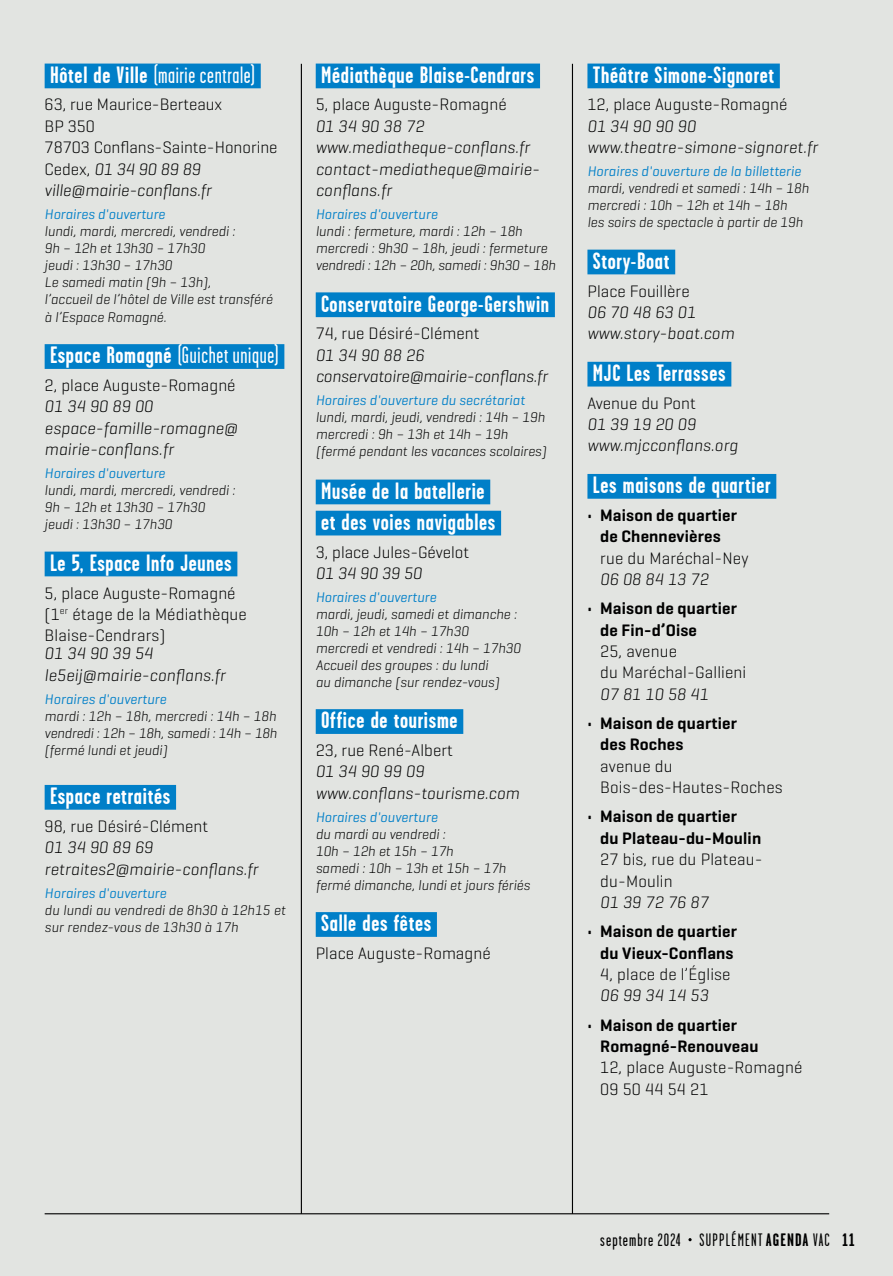
<style>
.page{position:relative;width:893px;height:1276px;background:#e2e4e1}
.page>*{position:absolute;margin:0;border:0;box-sizing:border-box;transform-origin:0 0}
.t1{font:700 23.62px/31.1px "Garage Gothic";letter-spacing:.03em;color:#fff}
.t2{font:23.62px "Garage Gothic FB";letter-spacing:.03em;color:#fff}
.t3{font:18px "Garage Gothic FB";letter-spacing:.065em;color:#000}
.t4{font:300 16.88px/21.4px "Geogrotesque";letter-spacing:.005em;color:#000}
.t5{font:italic 300 16.88px/21.4px "Geogrotesque";letter-spacing:.01em;color:#000}
.t6{font:600 16.88px/21.4px "Geogrotesque";letter-spacing:.01em;color:#000}
.t7{font:italic 300 14.17px/16.9px "Geogrotesque";color:#000}
.t8{font:italic 14.17px "Geogrotesque";letter-spacing:.005em;color:#007fc8}
.s1{font-family:"Garage Gothic";font-weight:700}
.s2{font-style:italic}
</style>
<div class="page">
<hr style="left:45px;top:1213px;width:784px;height:1px;background:#000">
<hr style="left:301px;top:64px;width:1px;height:1149px;background:#000">
<hr style="left:572px;top:64px;width:1px;height:1149px;background:#000">
<svg style="left:688px;top:1238px;width:4px;height:3px"></svg>
<div style="left:45px;top:64px;width:216px;height:24px;background:#007fc8"></div>
<div style="left:45px;top:344px;width:239px;height:25px;background:#007fc8"></div>
<div style="left:45px;top:551px;width:192px;height:25px;background:#007fc8"></div>
<div style="left:45px;top:785px;width:131px;height:24px;background:#007fc8"></div>
<div style="left:316px;top:64px;width:224px;height:24px;background:#007fc8"></div>
<div style="left:316px;top:292px;width:239px;height:25px;background:#007fc8"></div>
<div style="left:316px;top:479px;width:174px;height:25px;background:#007fc8"></div>
<div style="left:316px;top:511px;width:185px;height:24px;background:#007fc8"></div>
<div style="left:316px;top:709px;width:147px;height:25px;background:#007fc8"></div>
<div style="left:316px;top:912px;width:121px;height:25px;background:#007fc8"></div>
<div style="left:587px;top:64px;width:193px;height:24px;background:#007fc8"></div>
<div style="left:587px;top:250px;width:88px;height:24px;background:#007fc8"></div>
<div style="left:587px;top:362px;width:144px;height:24px;background:#007fc8"></div>
<div style="left:587px;top:474px;width:189px;height:25px;background:#007fc8"></div>
<h1 class="t2" style="left:50px;top:62px;width:206px"><span class="s1">Hôtel de Ville</span> (mairie centrale)</h1>
<p class="t4" style="left:45px;top:93px;width:234px">63, rue Maurice-Berteaux<br>BP 350<br>78703 Conflans-Sainte-Honorine<br>Cedex, <span class="s2">01 34 90 89 89 ville@mairie-conflans.fr</span></p>
<p class="t8" style="left:45px;top:206px;width:122px">Horaires d'ouverture</p>
<p class="t7" style="left:45px;top:222px;width:229px">lundi, mardi, mercredi, vendredi :<br>9h – 12h et 13h30 – 17h30<br>jeudi : 13h30 – 17h30<br>Le samedi matin (9h – 13h),<br>l’accueil de l’hôtel de Ville est transféré à l’Espace Romagné.</p>
<h1 class="t2" style="left:50px;top:343px;width:230px"><span class="s1">Espace Romagné</span> (Guichet unique)</h1>
<p class="t4" style="left:45px;top:374px;width:192px">2, place Auguste-Romagné</p>
<p class="t5" style="left:45px;top:395px;width:195px">01 34 90 89 00 espace-famille-romagne@ mairie-conflans.fr</p>
<p class="t8" style="left:45px;top:465px;width:122px">Horaires d'ouverture</p>
<p class="t7" style="left:45px;top:481px;width:192px">lundi, mardi, mercredi, vendredi :<br>9h – 12h et 13h30 – 17h30 jeudi : 13h30 – 17h30</p>
<h1 class="t1" style="left:50px;top:547px;width:183px">Le 5, Espace Info Jeunes</h1>
<p class="t4" style="left:45px;top:581px;width:204px">5, place Auguste-Romagné (1<sup>er</sup> étage de la Médiathèque<br>Blaise-Cendrars)</p>
<p class="t5" style="left:45px;top:642px;width:182px">01 34 90 39 54 le5eij@mairie-conflans.fr</p>
<p class="t8" style="left:45px;top:690px;width:123px">Horaires d'ouverture</p>
<p class="t7" style="left:45px;top:707px;width:234px;text-align:justify">mardi : 12h – 18h, mercredi : 14h – 18h vendredi : 12h – 18h, samedi : 14h – 18h (fermé lundi et jeudi)</p>
<h1 class="t1" style="left:50px;top:780px;width:122px">Espace retraités</h1>
<p class="t4" style="left:45px;top:815px;width:165px">98, rue Désiré-Clément</p>
<p class="t5" style="left:45px;top:836px;width:215px">01 34 90 89 69 retraites2@mairie-conflans.fr</p>
<p class="t8" style="left:45px;top:884px;width:123px">Horaires d'ouverture</p>
<p class="t7" style="left:45px;top:901px;width:243px">du lundi au vendredi de 8h30 à 12h15 et sur rendez-vous de 13h30 à 17h</p>
<h1 class="t1" style="left:321px;top:59px;width:215px">Médiathèque Blaise-Cendrars</h1>
<p class="t4" style="left:316px;top:93px;width:192px">5, place Auguste-Romagné</p>
<p class="t5" style="left:316px;top:115px;width:225px">01 34 90 38 72 www.mediatheque-conflans.fr contact-mediatheque@mairie&shy;conflans.fr</p>
<p class="t8" style="left:316px;top:206px;width:123px">Horaires d'ouverture</p>
<p class="t7" style="left:316px;top:222px;width:241px">lundi : fermeture, mardi : 12h – 18h mercredi : 9h30 – 18h, jeudi : fermeture vendredi : 12h – 20h, samedi : 9h30 – 18h</p>
<h1 class="t1" style="left:321px;top:287px;width:230px">Conservatoire George-Gershwin</h1>
<p class="t4" style="left:316px;top:322px;width:165px">74, rue Désiré-Clément</p>
<p class="t5" style="left:316px;top:344px;width:233px">01 34 90 88 26 conservatoire@mairie-conflans.fr</p>
<p class="t8" style="left:316px;top:392px;width:211px">Horaires d'ouverture du secrétariat</p>
<p class="t7" style="left:316px;top:408px;width:232px">lundi, mardi, jeudi, vendredi : 14h – 19h mercredi : 9h – 13h et 14h – 19h (fermé pendant les vacances scolaires)</p>
<h1 class="t1" style="left:321px;top:475px;width:176px">Musée de la batellerie et des voies navigables</h1>
<p class="t4" style="left:316px;top:540px;width:155px">3, place Jules-Gévelot</p>
<p class="t5" style="left:316px;top:562px;width:108px">01 34 90 39 50</p>
<p class="t8" style="left:316px;top:588px;width:122px">Horaires d'ouverture</p>
<p class="t7" style="left:316px;top:605px;width:207px">mardi, jeudi, samedi et dimanche :<br>10h – 12h et 14h – 17h30 mercredi et vendredi : 14h – 17h30<br>Accueil des groupes : du lundi<br>au dimanche (sur rendez-vous)</p>
<h1 class="t1" style="left:321px;top:704px;width:138px">Office de tourisme</h1>
<p class="t4" style="left:316px;top:739px;width:139px">23, rue René-Albert</p>
<p class="t5" style="left:316px;top:760px;width:205px">01 34 90 99 09 www.conflans-tourisme.com</p>
<p class="t8" style="left:316px;top:808px;width:123px">Horaires d'ouverture</p>
<p class="t7" style="left:316px;top:825px;width:216px">du mardi au vendredi :<br>10h – 12h et 15h – 17h<br>samedi : 10h – 13h et 15h – 17h fermé dimanche, lundi et jours fériés</p>
<h1 class="t1" style="left:321px;top:907px;width:112px">Salle des fêtes</h1>
<p class="t4" style="left:316px;top:942px;width:176px">Place Auguste-Romagné</p>
<h1 class="t1" style="left:593px;top:59px;width:183px">Théâtre Simone-Signoret</h1>
<p class="t4" style="left:587px;top:93px;width:202px">12, place Auguste-Romagné</p>
<p class="t5" style="left:587px;top:115px;width:232px">01 34 90 90 90 www.theatre-simone-signoret.fr</p>
<p class="t8" style="left:587px;top:163px;width:215px">Horaires d'ouverture de la billetterie</p>
<p class="t7" style="left:587px;top:180px;width:223px">mardi, vendredi et samedi : 14h – 18h mercredi : 10h – 12h et 14h – 18h<br>les soirs de spectacle à partir de 19h</p>
<h1 class="t1" style="left:593px;top:245px;width:78px">Story-Boat</h1>
<p class="t4" style="left:587px;top:279px;width:104px">Place Fouillère</p>
<p class="t5" style="left:587px;top:301px;width:148px">06 70 48 63 01 www.story-boat.com</p>
<h1 class="t1" style="left:593px;top:357px;width:134px">MJC Les Terrasses</h1>
<p class="t4" style="left:587px;top:392px;width:110px">Avenue du Pont</p>
<p class="t5" style="left:587px;top:413px;width:152px">01 39 19 20 09 www.mjcconflans.org</p>
<h1 class="t1" style="left:593px;top:469px;width:179px">Les maisons de quartier</h1>
<p class="t6" style="left:587px;top:504px;width:151px;text-align:center">• Maison de quartier de Chennevières</p>
<p class="t4" style="left:600px;top:546px;width:150px">rue du Maréchal-Ney</p>
<p class="t5" style="left:600px;top:568px;width:110px">06 08 84 13 72</p>
<p class="t6" style="left:600px;top:597px;width:138px;text-indent:-13px">• Maison de quartier de Fin-d’Oise</p>
<p class="t4" style="left:600px;top:640px;width:148px">25, avenue<br>du Maréchal-Gallieni</p>
<p class="t5" style="left:600px;top:683px;width:110px">07 81 10 58 41</p>
<p class="t6" style="left:600px;top:712px;width:138px;text-indent:-13px">• Maison de quartier des Roches</p>
<p class="t4" style="left:600px;top:755px;width:184px">avenue du<br>Bois-des-Hautes-Roches</p>
<p class="t6" style="left:600px;top:806px;width:162px;text-indent:-13px">• Maison de quartier<br>du Plateau-du-Moulin</p>
<p class="t4" style="left:600px;top:848px;width:164px">27 bis, rue du Plateau&shy;du-Moulin</p>
<p class="t5" style="left:600px;top:891px;width:110px">01 39 72 76 87</p>
<p class="t6" style="left:587px;top:920px;width:151px;text-align:center">• Maison de quartier du Vieux-Conflans</p>
<p class="t4" style="left:600px;top:963px;width:132px">4, place de l’Église</p>
<p class="t5" style="left:600px;top:984px;width:110px">06 99 34 14 53</p>
<p class="t6" style="left:600px;top:1014px;width:160px;text-indent:-13px">• Maison de quartier<br>Romagné-Renouveau</p>
<p class="t4" style="left:600px;top:1056px;width:204px">12, place Auguste-Romagné<br>09 50 44 54 21</p>
<p class="t3" style="left:600px;top:1230px;width:256px">septembre 2024 SUPPLÉMENT <span class="s1">AGENDA</span> VAC <span class="s1">11</span></p>
</div>
